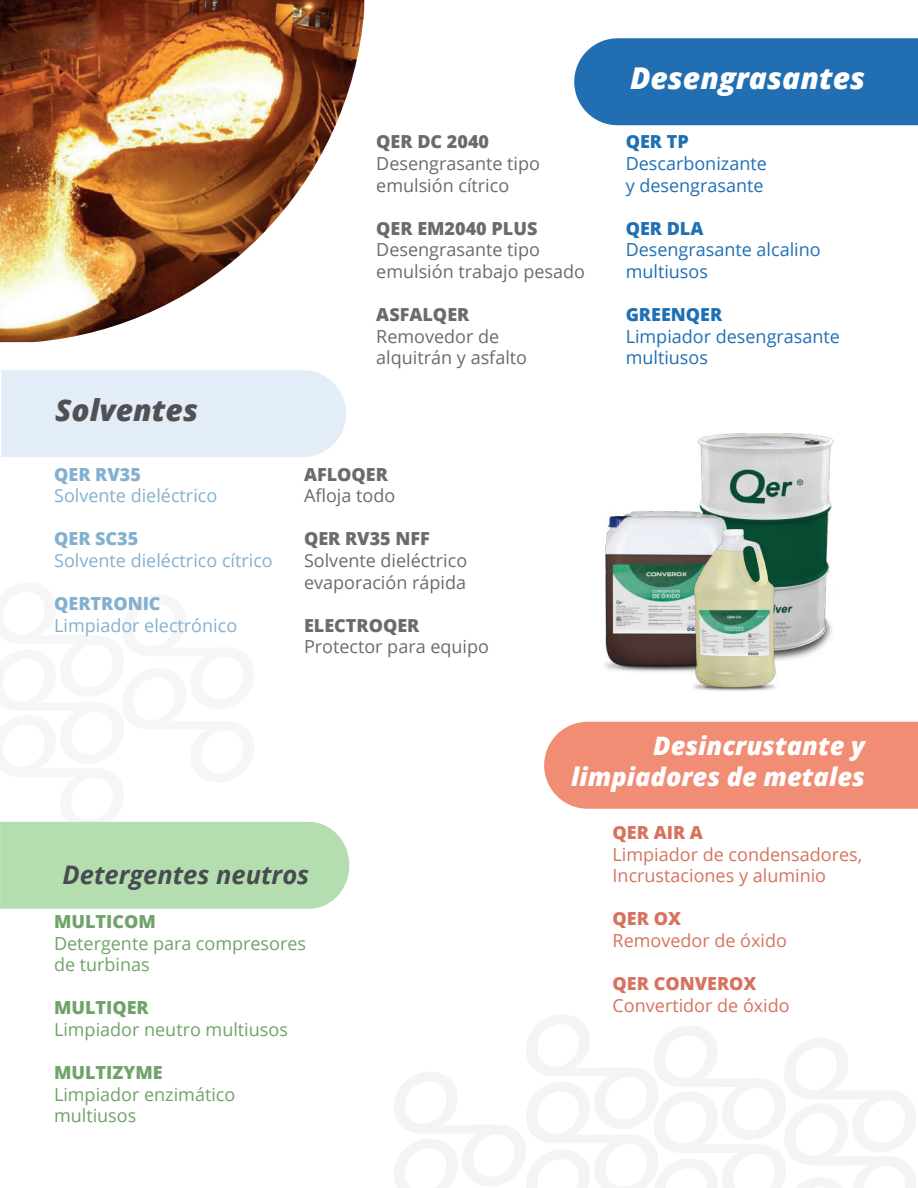
<style>
.page{position:relative;width:918px;height:1188px;background:#fff}
.page>*{position:absolute;margin:0;border:0;box-sizing:border-box;transform-origin:0 0}
.t1{font:italic 800 30px "Open Sans";color:#fff}
.t2{font:italic 800 30px "Open Sans";color:#515154}
.t3{font:italic 800 25.5px/30.6px "Open Sans";color:#fff;text-align:right}
.t4{font:italic 700 25.5px "Open Sans";color:#484c50}
.t5{font:18px/21.6px "Open Sans";color:#6b6b6b}
.t6{font:18px/21.6px "Open Sans";color:#1f6fb5}
.t7{font:18px/21.6px "Open Sans";color:#6fa369}
.t8{font:18px/21.6px "Open Sans";color:#d6725e}
.t9{font:18px "Open Sans";color:#84b0cf}
.t10{font:800 18px "Open Sans";color:#6b6b6b}
.t11{font:800 18px "Open Sans";color:#6fa369}
.t12{font:800 18px "Open Sans";color:#d6725e}
.t13{font:800 18px "Open Sans";color:#84b0cf}
.t14{font:800 18px "Open Sans";color:#1f6fb5}
</style>
<div class="page">
<div style="left:574px;top:38px;width:344px;height:87px;background:#216eb3"></div>
<div style="left:544px;top:722px;width:374px;height:87px;background:#f18c75"></div>
<div style="left:1px;top:370px;width:345px;height:87px;background:#e3edf7"></div>
<svg style="left:394px;top:1015px;width:522px;height:173px"></svg>
<img style="left:697px;top:434px;width:137px;height:226px">
<img style="left:605px;top:511px;width:126px;height:161px">
<img style="left:691px;top:529px;width:87px;height:162px">
<div style="left:0;top:821px;width:349px;height:88px;background:#b4deaf"></div>
<img style="left:0;top:0;width:364px;height:342px">
<h1 class="t2" style="left:55px;top:387px;width:144px">Solventes</h1>
<p class="t13" style="left:54px;top:460px;width:88px">QER RV35</p>
<p class="t9" style="left:54px;top:483px;width:165px">Solvente dieléctrico</p>
<p class="t13" style="left:54px;top:525px;width:86px">QER SC35</p>
<p class="t9" style="left:54px;top:548px;width:220px">Solvente dieléctrico cítrico</p>
<p class="t13" style="left:54px;top:590px;width:108px">QERTRONIC</p>
<p class="t9" style="left:54px;top:613px;width:185px">Limpiador electrónico</p>
<p class="t10" style="left:376px;top:128px;width:114px">QER DC 2040</p>
<p class="t5" style="left:376px;top:152px;width:165px">Desengrasante tipo emulsión cítrico</p>
<p class="t10" style="left:376px;top:215px;width:163px">QER EM2040 PLUS</p>
<p class="t5" style="left:376px;top:239px;width:210px">Desengrasante tipo emulsión trabajo pesado</p>
<p class="t10" style="left:376px;top:301px;width:95px">ASFALQER</p>
<p class="t5" style="left:376px;top:325px;width:152px">Removedor de alquitrán y asfalto</p>
<p class="t10" style="left:304px;top:460px;width:86px">AFLOQER</p>
<p class="t5" style="left:304px;top:484px;width:93px">Afloja todo</p>
<p class="t10" style="left:304px;top:525px;width:127px">QER RV35 NFF</p>
<p class="t5" style="left:304px;top:549px;width:165px">Solvente dieléctrico evaporación rápida</p>
<p class="t10" style="left:304px;top:611px;width:117px">ELECTROQER</p>
<p class="t5" style="left:304px;top:636px;width:187px">Protector para equipo</p>
<h1 class="t1" style="left:630px;top:55px;width:237px">Desengrasantes</h1>
<p class="t14" style="left:626px;top:128px;width:65px">QER TP</p>
<p class="t6" style="left:626px;top:152px;width:143px">Descarbonizante y desengrasante</p>
<p class="t14" style="left:626px;top:215px;width:79px">QER DLA</p>
<p class="t6" style="left:626px;top:239px;width:197px">Desengrasante alcalino multiusos</p>
<p class="t14" style="left:626px;top:301px;width:98px">GREENQER</p>
<p class="t6" style="left:626px;top:325px;width:216px">Limpiador desengrasante multiusos</p>
<h2 class="t3" style="left:571px;top:729px;width:295px">Desincrustante y limpiadores de metales</h2>
<h2 class="t4" style="left:63px;top:857px;width:248px">Detergentes neutros</h2>
<p class="t11" style="left:54px;top:908px;width:103px">MULTICOM</p>
<p class="t7" style="left:54px;top:932px;width:254px">Detergente para compresores de turbinas</p>
<p class="t11" style="left:54px;top:994px;width:96px">MULTIQER</p>
<p class="t7" style="left:54px;top:1018px;width:235px">Limpiador neutro multiusos</p>
<p class="t11" style="left:54px;top:1059px;width:110px">MULTIZYME</p>
<p class="t7" style="left:54px;top:1083px;width:183px">Limpiador enzimático multiusos</p>
<p class="t12" style="left:613px;top:819px;width:92px">QER AIR A</p>
<p class="t8" style="left:613px;top:843px;width:251px">Limpiador de condensadores,<br>Incrustaciones y aluminio</p>
<p class="t12" style="left:613px;top:905px;width:70px">QER OX</p>
<p class="t8" style="left:613px;top:929px;width:176px">Removedor de óxido</p>
<p class="t12" style="left:613px;top:970px;width:146px">QER CONVEROX</p>
<p class="t8" style="left:613px;top:994px;width:179px">Convertidor de óxido</p>
</div>
